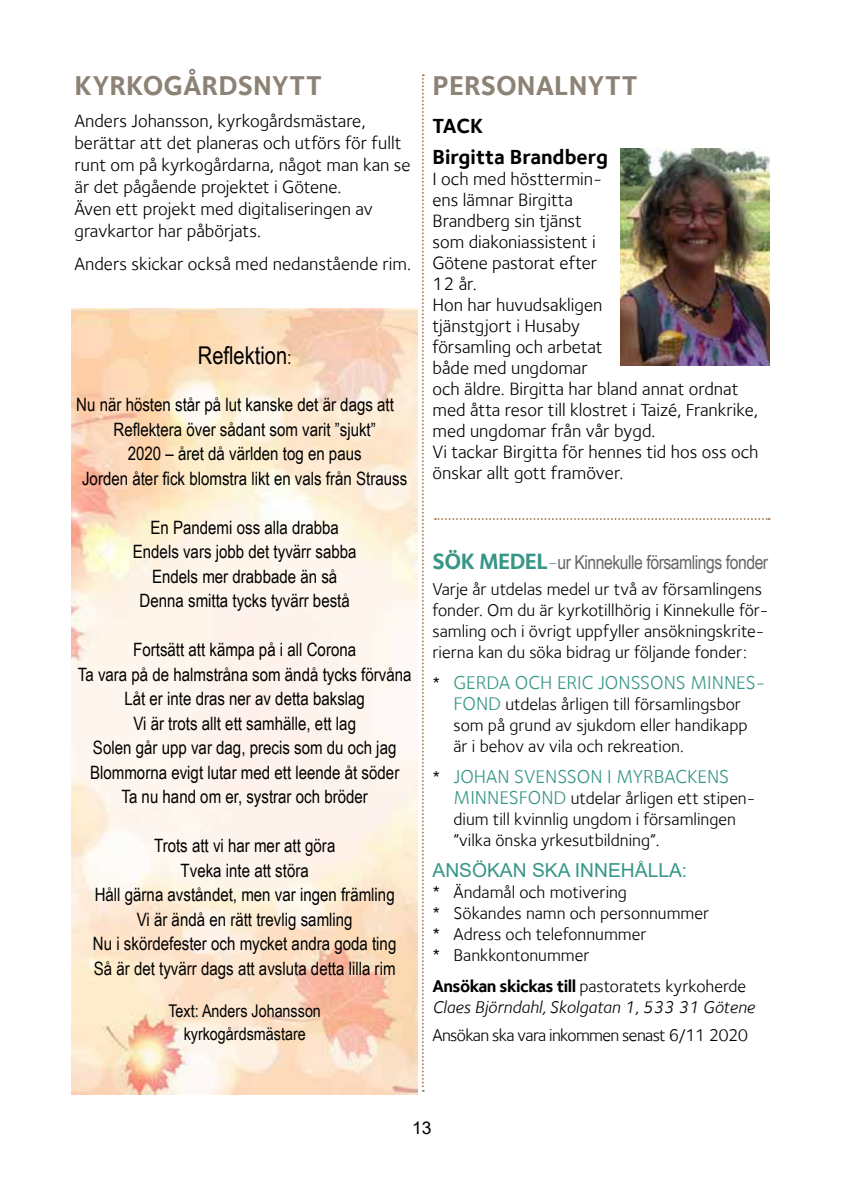
<style>
.page{position:relative;width:844px;height:1191px;background:#fff}
.page>*{position:absolute;margin:0;border:0;box-sizing:border-box;transform-origin:0 0}
.t1{font:700 28px "Foundry Sterling";color:#8c8276}
.t2{font:24.5px "Arial Narrow";color:#000}
.t3{font:700 21px/31px "Foundry Sterling";color:#000}
.t4{font:19.25px "Foundry Sterling";color:#379687}
.t5{font:19.25px "Arial Narrow";letter-spacing:-.025em;color:#666}
.t6{font:19.25px "Arial";color:#379687}
.t7{font:18.38px/24.5px "Arial Narrow";color:#000;text-align:center}
.t8{font:18.38px/21px "Foundry Sterling";color:#000}
.t9{font:17.5px/21px "Foundry Sterling";color:#000}
.t10{font:italic 17.5px/21px "Foundry Sterling";color:#000}
.t11{font:17.5px/23.1px "Arial Narrow";color:#000;text-align:center}
.t12{font:17.5px "Foundry Sterling";letter-spacing:-.035em;color:#000}
.t13{font:17.5px "Arial";color:#000}
.s1{font-size:19.25px}
.s2{font-family:"Foundry Sterling";font-weight:700;font-size:22.75px;color:#379687}
.s3{font-family:"Foundry Sterling";font-size:21px;color:#7996a8}
.s4{font-size:17.5px;color:#000}
.s5{font-size:19.25px;color:#379687}
.s6{font-weight:700;font-style:normal}
.s7{font-style:normal}
</style>
<div class="page">
<img style="left:72px;top:308px;width:345px;height:786px">
<svg style="left:422px;top:74px;width:2px;height:1017px"></svg>
<svg style="left:435px;top:518px;width:334px;height:2px"></svg>
<img style="left:620px;top:149px;width:149px;height:216px">
<h1 class="t1" style="left:74px;top:69px;width:249px">KYRKOGÅRDSNYTT</h1>
<p class="t8" style="left:74px;top:109px;width:337px;line-height:22.1px">Anders Johansson, kyrkogårdsmästare, berättar att det planeras och utförs för fullt runt om på kyrkogårdarna, något man kan se är det pågående projektet i Götene.<br>Även ett projekt med digitaliseringen av gravkartor har påbörjats.</p>
<p class="t8" style="left:74px;top:253px;width:338px">Anders skickar också med nedanstående rim.</p>
<h2 class="t2" style="left:198px;top:337px;width:95px">Reflektion<span class="s1">:</span></h2>
<p class="t7" style="left:76px;top:392px;width:319px">Nu när hösten står på lut kanske det är dags att</p>
<p class="t7" style="left:113px;top:416px;width:264px">Reflektera över sådant som varit ”sjukt”</p>
<p class="t7" style="left:128px;top:441px;width:235px">2020 – året då världen tog en paus</p>
<p class="t7" style="left:82px;top:465px;width:326px">Jorden åter fick blomstra likt en vals från Strauss</p>
<p class="t7" style="left:133px;top:514px;width:225px">En Pandemi oss alla drabba<br>Endels vars jobb det tyvärr sabba<br>Endels mer drabbade än så<br>Denna smitta tycks tyvärr bestå</p>
<p class="t7" style="left:78px;top:637px;width:335px">Fortsätt att kämpa på i all Corona<br>Ta vara på de halmstråna som ändå tycks förvåna Låt er inte dras ner av detta bakslag<br>Vi är trots allt ett samhälle, ett lag<br>Solen går upp var dag, precis som du och jag Blommorna evigt lutar med ett leende åt söder<br>Ta nu hand om er, systrar och bröder</p>
<p class="t7" style="left:93px;top:833px;width:305px">Trots att vi har mer att göra<br>Tveka inte att störa<br>Håll gärna avståndet, men var ingen främling Vi är ändå en rätt trevlig samling<br>Nu i skördefester och mycket andra goda ting Så är det tyvärr dags att avsluta detta lilla rim</p>
<p class="t11" style="left:168px;top:998px;width:154px">Text: Anders Johansson kyrkogårdsmästare</p>
<h1 class="t1" style="left:432px;top:69px;width:206px">PERSONALNYTT</h1>
<p class="t3" style="left:432px;top:110px;width:177px">TACK<br>Birgitta Brandberg</p>
<p class="t8" style="left:432px;top:168px;width:327px">I och med hösttermin-<br>ens lämnar Birgitta<br>Brandberg sin tjänst<br>som diakoniassistent i<br>Götene pastorat efter<br>12 år.<br>Hon har huvudsakligen<br>tjänstgjort i Husaby<br>församling och arbetat<br>både med ungdomar<br>och äldre. Birgitta har bland annat ordnat med åtta resor till klostret i Taizé, Frankrike, med ungdomar från vår bygd.<br>Vi tackar Birgitta för hennes tid hos oss och önskar allt gott framöver.</p>
<p class="t5" style="left:432px;top:548px;width:337px"><span class="s2">SÖK MEDEL</span><span class="s3">-</span>ur Kinnekulle församlings fonder</p>
<p class="t9" style="left:432px;top:579px;width:337px">Varje år utdelas medel ur två av församlingens fonder. Om du är kyrkotillhörig i Kinnekulle för&shy;samling och i övrigt uppfyller ansökningskrite&shy;rierna kan du söka bidrag ur följande fonder:</p>
<p class="t4" style="left:432px;top:671px;width:334px"><span class="s4">*</span> GERDA OCH ERIC JONSSONS MINNES-</p>
<p class="t9" style="left:453px;top:693px;width:295px"><span class="s5">FOND</span> utdelas årligen till församlingsbor som på grund av sjukdom eller handikapp är i behov av vila och rekreation.</p>
<p class="t4" style="left:432px;top:765px;width:298px"><span class="s4">*</span> JOHAN SVENSSON I MYRBACKENS</p>
<p class="t9" style="left:453px;top:787px;width:303px"><span class="s5">MINNESFOND</span> utdelar årligen ett stipen&shy;dium till kvinnlig ungdom i församlingen ”vilka önska yrkesutbildning”.</p>
<p class="t6" style="left:432px;top:857px;width:256px">ANSÖKAN SKA INNEHÅLLA:</p>
<p class="t9" style="left:432px;top:881px;width:278px">* Ändamål och motivering<br>* Sökandes namn och personnummer * Adress och telefonnummer<br>* Bankkontonummer</p>
<p class="t10" style="left:432px;top:975px;width:324px"><span class="s6">Ansökan skickas till</span> <span class="s7">pastoratets kyrkoherde<br></span>Claes Björndahl, Skolgatan 1, 533 31 Götene</p>
<p class="t12" style="left:432px;top:1024px;width:317px">Ansökan ska vara inkommen senast 6/11 2020</p>
<p class="t13" style="left:412px;top:1116px;width:21px">13</p>
</div>
